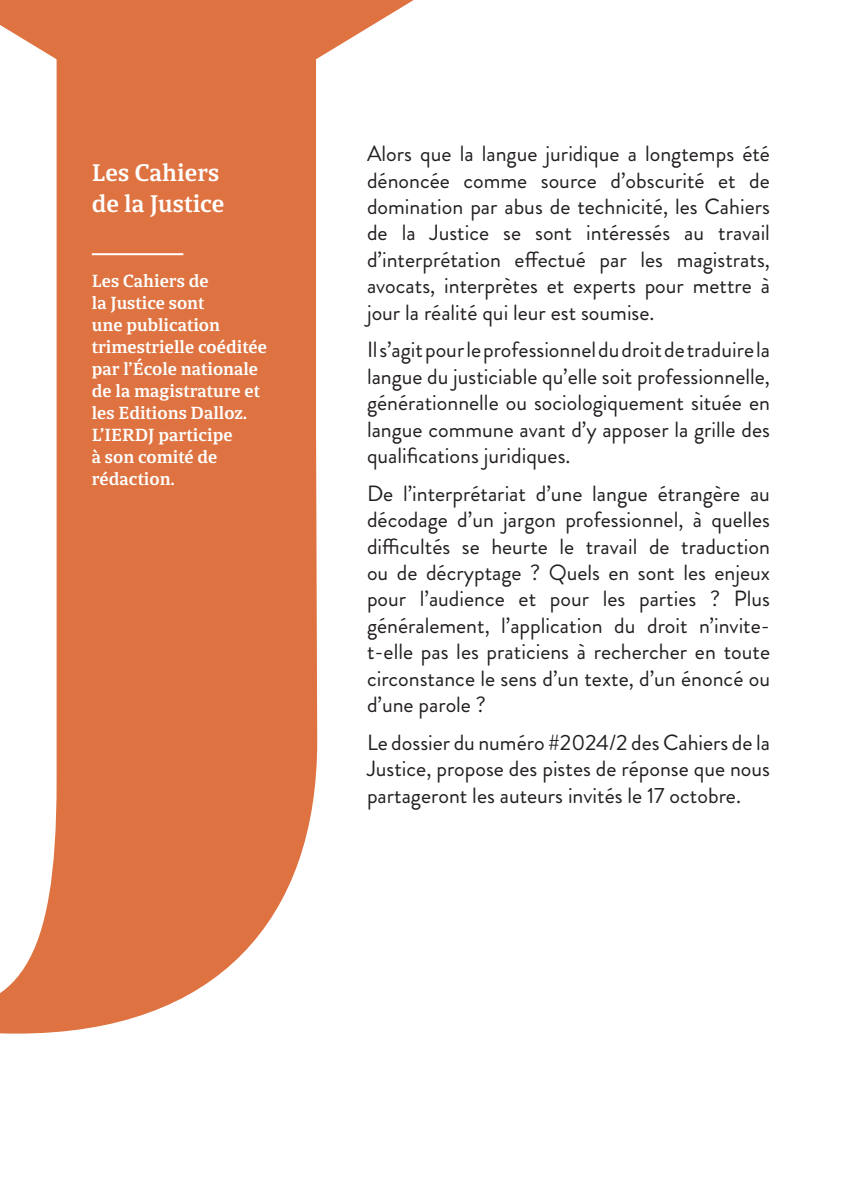
<style>
.page{position:relative;width:842px;height:1191px;background:#fff}
.page>*{position:absolute;margin:0;border:0;box-sizing:border-box;transform-origin:0 0}
.t1{font:600 26px "Calicanto";color:#fff}
.TC{font:22px/26.4px "Brandon Grotesque";color:#231f20;text-align:justify}
.TC-2{font:600 19px/22px "Calicanto";color:#fff}
</style>
<div class="page">
<svg style="left:0;top:0;width:414px;height:1033px;fill:#de7341"></svg>
<hr style="left:92px;top:253px;width:91px;height:2px;background:#fff">
<p class="t1" style="left:92px;top:157px;width:129px">Les Cahiers</p>
<p class="t1" style="left:92px;top:188px;width:134px">de la Justice</p>
<p class="TC-2" style="left:92px;top:270px;width:177px">Les Cahiers de<br>la Justice sont<br>une publication trimestrielle coéditée par l’École nationale de la magistrature et les Editions Dalloz.<br>L’IERDJ participe<br>à son comité de rédaction.</p>
<p class="TC" style="left:367px;top:141px;width:404px">Alors que la langue juridique a longtemps été dénoncée comme source d’obscurité et de domination par abus de technicité, les Cahiers de la Justice se sont intéressés au travail d’interprétation effectué par les magistrats, avocats, interprètes et experts pour mettre à jour la réalité qui leur est soumise.</p>
<p class="TC" style="left:367px;top:337px;width:404px">Il s’agit pour le professionnel du droit de traduire la langue du justiciable qu’elle soit professionnelle, générationnelle ou sociologiquement située en langue commune avant d’y apposer la grille des qualifications juridiques.</p>
<p class="TC" style="left:367px;top:480px;width:404px">De l’interprétariat d’une langue étrangère au décodage d’un jargon professionnel, à quelles difficultés se heurte le travail de traduction ou de décryptage ? Quels en sont les enjeux pour l’audience et pour les parties ? Plus généralement, l’application du droit n’invite&shy;t-elle pas les praticiens à rechercher en toute circonstance le sens d’un texte, d’un énoncé ou d’une parole ?</p>
<p class="TC" style="left:367px;top:729px;width:404px">Le dossier du numéro #2024/2 des Cahiers de la Justice, propose des pistes de réponse que nous partageront les auteurs invités le 17 octobre.</p>
</div>
